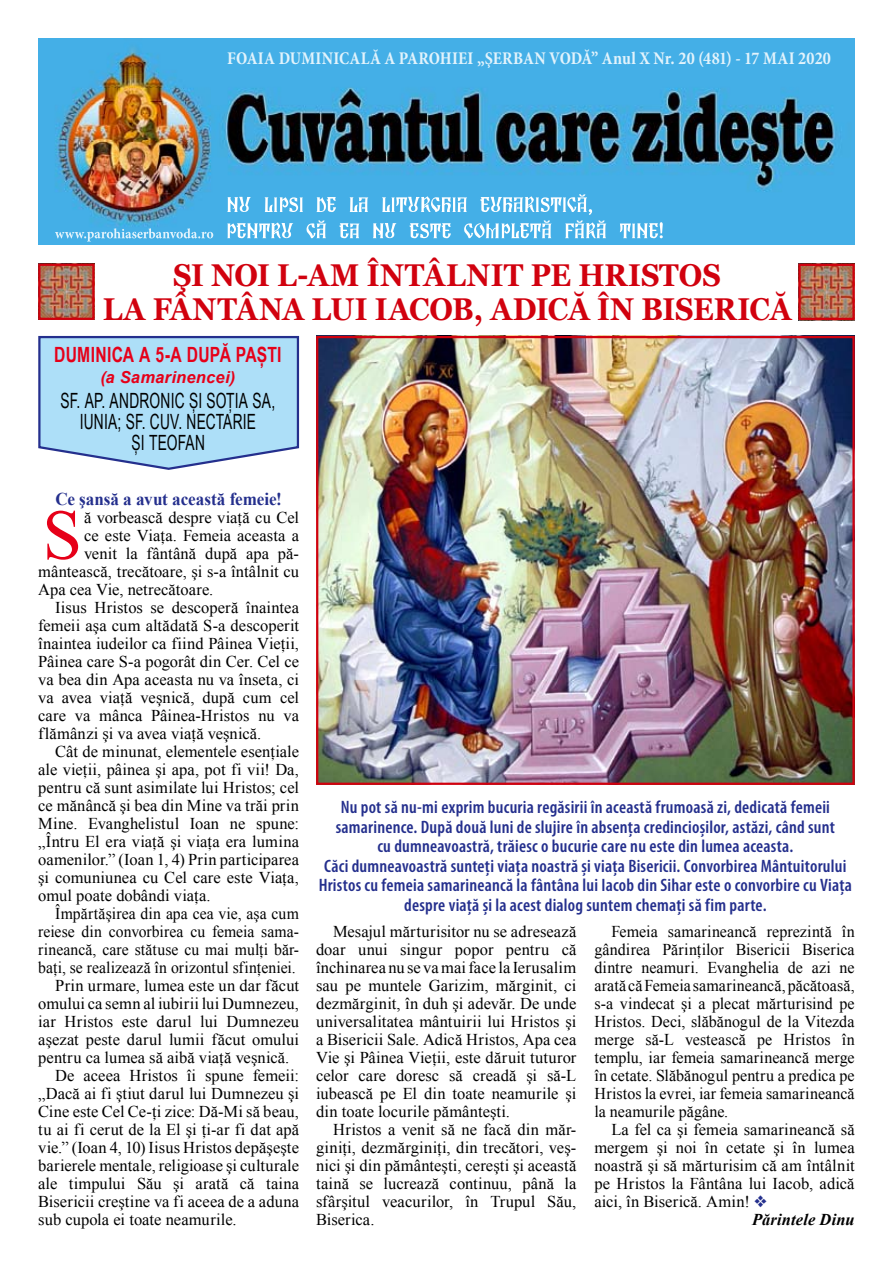
<style>
.page{position:relative;width:893px;height:1263px;background:#fff}
.page>*{position:absolute;margin:0;border:0;box-sizing:border-box;transform-origin:0 0}
.t1{font:70.8px "Times New Roman";color:#e60019}
.t2{font:700 31.5px/34.5px "Georgia";letter-spacing:-.005em;color:#d1010e;text-align:center;scale:.91 1}
.t3{font:21px/21px "Arial Narrow";letter-spacing:.01em;color:#000;text-align:center;scale:.8 1}
.t4{font:700 21px "Arial Narrow";letter-spacing:.015em;color:#e60019;scale:.91 1}
.t5{font:600 condensed 18px/19.5px "Myriad Pro";letter-spacing:.015em;color:#242f8d;text-align:center}
.t6{font:700 condensed 18px "Minion Pro";letter-spacing:.01em;color:#e2f3fc;scale:.96 1}
.t7{font:700 18px "Times New Roman";letter-spacing:-.005em;color:#242f8d;scale:.95 1}
.t8{font:16.5px/18px "Times New Roman";letter-spacing:.005em;color:#000;text-align:justify}
.t9{font:16.5px "Times New Roman";letter-spacing:.005em;color:#000;scale:.95 1}
.t10{font:italic 700 16.5px "Arial";letter-spacing:.015em;color:#e60019}
.t11{font:italic 700 16.5px "Times New Roman";letter-spacing:.01em;color:#000}
.s1{color:#242f8d}
</style>
<div class="page">
<img style="left:38px;top:38px;width:817px;height:206px">
<svg style="left:55px;top:228px;width:158px;height:14px;background:#67beeb"></svg>
<img style="left:801px;top:267px;width:51px;height:50px">
<img style="left:319px;top:339px;width:533px;height:443px">
<div style="left:316px;top:336px;width:539px;height:449px;border:2px solid #d1010e"></div>
<img style="left:41px;top:267px;width:51px;height:50px">
<div style="left:38px;top:264px;width:57px;height:56px;border:2px solid #d1010e"></div>
<div style="left:798px;top:264px;width:57px;height:56px;border:2px solid #d1010e"></div>
<svg style="left:38px;top:335px;width:262px;height:135px;background:#add9f3"></svg>
<svg style="left:227px;top:194px;width:436px;height:44px;background:#6dc0ec"></svg>
<p class="t6" style="left:227px;top:47px;width:630px">FOAIA DUMINICALĂ A PAROHIEI „ŞERBAN VODĂ” Anul X Nr. 20 (481) - 17 MAI 2020</p>
<h2 class="t2" style="left:103px;top:258px;width:758px">ŞI NOI L-AM ÎNTÂLNIT PE HRISTOS<br>LA FÂNTÂNA LUI IACOB, ADICĂ ÎN BISERICĂ</h2>
<p class="t4" style="left:54px;top:339px;width:251px">DUMINICA A 5-A DUPĂ PAȘTI</p>
<p class="t10" style="left:100px;top:366px;width:137px">(a Samarinencei)</p>
<p class="t3" style="left:61px;top:389px;width:270px">SF. AP. ANDRONIC ȘI SOȚIA SA,<br>IUNIA; SF. CUV. NECTARIE<br>ȘI TEOFAN</p>
<p class="t7" style="left:55px;top:486px;width:240px">Ce şansă a avut această femeie!</p>
<h1 class="t1" style="left:43px;top:487px;width:41px">S</h1>
<p class="t8" style="left:84px;top:508px;width:216px">ă vorbească despre viaţă cu Cel</p>
<p class="t8" style="left:84px;top:526px;width:216px">ce este Viaţa. Femeia aceasta a</p>
<p class="t8" style="left:84px;top:544px;width:216px">venit la fântână după apa pă-</p>
<p class="t8" style="left:38px;top:562px;width:262px">mântească, trecătoare, şi s-a întâlnit cu</p>
<p class="t8" style="left:38px;top:580px;width:176px">Apa cea Vie, netrecătoare.</p>
<p class="t8" style="left:55px;top:598px;width:245px">Iisus Hristos se descoperă înaintea</p>
<p class="t8" style="left:38px;top:616px;width:262px">femeii aşa cum altădată S-a descoperit</p>
<p class="t8" style="left:38px;top:634px;width:262px">înaintea iudeilor ca fiind Pâinea Vieţii,</p>
<p class="t8" style="left:38px;top:652px;width:262px">Pâinea care S-a pogorât din Cer. Cel ce</p>
<p class="t8" style="left:38px;top:670px;width:262px">va bea din Apa aceasta nu va înseta, ci</p>
<p class="t8" style="left:38px;top:688px;width:262px">va avea viaţă veşnică, după cum cel</p>
<p class="t8" style="left:38px;top:706px;width:262px">care va mânca Pâinea-Hristos nu va</p>
<p class="t8" style="left:38px;top:724px;width:225px">flămânzi şi va avea viaţă veşnică.</p>
<p class="t8" style="left:55px;top:742px;width:245px">Cât de minunat, elementele esenţiale</p>
<p class="t8" style="left:38px;top:760px;width:262px">ale vieţii, pâinea şi apa, pot fi vii! Da,</p>
<p class="t8" style="left:38px;top:778px;width:262px">pentru că sunt asimilate lui Hristos; cel</p>
<p class="t8" style="left:38px;top:796px;width:262px">ce mănâncă şi bea din Mine va trăi prin</p>
<p class="t8" style="left:38px;top:814px;width:262px">Mine. Evanghelistul Ioan ne spune:</p>
<p class="t8" style="left:38px;top:832px;width:262px">„Întru El era viaţă şi viaţa era lumina</p>
<p class="t8" style="left:38px;top:850px;width:262px">oamenilor.” (Ioan 1, 4) Prin participarea</p>
<p class="t8" style="left:38px;top:868px;width:262px">şi comuniunea cu Cel care este Viaţa,</p>
<p class="t8" style="left:38px;top:886px;width:174px">omul poate dobândi viaţa.</p>
<p class="t9" style="left:55px;top:902px;width:258px">Împărtăşirea din apa cea vie, aşa cum</p>
<p class="t9" style="left:38px;top:920px;width:276px">reiese din convorbirea cu femeia sama-</p>
<p class="t9" style="left:38px;top:938px;width:276px">rineancă, care stătuse cu mai mulţi băr-</p>
<p class="t9" style="left:38px;top:956px;width:273px">baţi, se realizează în orizontul sfinţeniei.</p>
<p class="t8" style="left:55px;top:976px;width:245px">Prin urmare, lumea este un dar făcut</p>
<p class="t8" style="left:38px;top:994px;width:262px">omului ca semn al iubirii lui Dumnezeu,</p>
<p class="t8" style="left:38px;top:1012px;width:262px">iar Hristos este darul lui Dumnezeu</p>
<p class="t8" style="left:38px;top:1030px;width:262px">aşezat peste darul lumii făcut omului</p>
<p class="t8" style="left:38px;top:1048px;width:253px">pentru ca lumea să aibă viaţă veşnică.</p>
<p class="t8" style="left:55px;top:1066px;width:245px">De aceea Hristos îi spune femeii:</p>
<p class="t8" style="left:38px;top:1084px;width:262px">„Dacă ai fi ştiut darul lui Dumnezeu şi</p>
<p class="t8" style="left:38px;top:1102px;width:262px">Cine este Cel Ce-ţi zice: Dă-Mi să beau,</p>
<p class="t8" style="left:38px;top:1120px;width:262px">tu ai fi cerut de la El şi ţi-ar fi dat apă</p>
<p class="t8" style="left:38px;top:1138px;width:262px">vie.” (Ioan 4, 10) Iisus Hristos depăşeşte</p>
<p class="t8" style="left:38px;top:1156px;width:262px">barierele mentale, religioase şi culturale</p>
<p class="t8" style="left:38px;top:1174px;width:262px">ale timpului Său şi arată că taina</p>
<p class="t8" style="left:38px;top:1192px;width:262px">Bisericii creştine va fi aceea de a aduna</p>
<p class="t8" style="left:38px;top:1210px;width:200px">sub cupola ei toate neamurile.</p>
<p class="t5" style="left:319px;top:797px;width:535px">Nu pot să nu-mi exprim bucuria regăsirii în această frumoasă zi, dedicată femeii samarinence. După două luni de slujire în absența credincioșilor, astăzi, când sunt<br>cu dumneavoastră, trăiesc o bucurie care nu este din lumea aceasta.<br>Căci dumneavoastră sunteți viața noastră și viața Bisericii. Convorbirea Mântuitorului Hristos cu femeia samarineancă la fântâna lui Iacob din Sihar este o convorbire cu Viața despre viață și la acest dialog suntem chemați să fim parte.</p>
<p class="t8" style="left:316px;top:922px;width:262px;text-indent:17px">Mesajul mărturisitor nu se adresează doar unui singur popor pentru că închinarea nu se va mai face la Ierusalim sau pe muntele Garizim, mărginit, ci dezmărginit, în duh şi adevăr. De unde universalitatea mântuirii lui Hristos şi a Bisericii Sale. Adică Hristos, Apa cea Vie şi Pâinea Vieţii, este dăruit tuturor celor care doresc să creadă şi să-L iubească pe El din toate neamurile şi din toate locurile pământeşti.</p>
<p class="t8" style="left:316px;top:1120px;width:262px;text-indent:17px">Hristos a venit să ne facă din măr&shy;giniţi, dezmărginiţi, din trecători, veş&shy;nici şi din pământeşti, cereşti şi această taină se lucrează continuu, până la sfârşitul veacurilor, în Trupul Său, Biserica.</p>
<p class="t8" style="left:594px;top:922px;width:262px;text-indent:17px">Femeia samarineancă reprezintă în gândirea Părinţilor Bisericii Biserica dintre neamuri. Evanghelia de azi ne arată că Femeia samarineancă, păcătoasă, s-a vindecat şi a plecat mărturisind pe Hristos. Deci, slăbănogul de la Vitezda merge să-L vestească pe Hristos în templu, iar femeia samarineancă merge în cetate. Slăbănogul pentru a predica pe Hristos la evrei, iar femeia samarineancă la neamurile păgâne.</p>
<p class="t8" style="left:611px;top:1120px;width:245px">La fel ca şi femeia samarineancă să</p>
<p class="t8" style="left:594px;top:1138px;width:262px">mergem şi noi în cetate şi în lumea</p>
<p class="t8" style="left:594px;top:1156px;width:262px">noastră şi să mărturisim că am întâlnit</p>
<p class="t8" style="left:594px;top:1174px;width:262px">pe Hristos la Fântâna lui Iacob, adică</p>
<p class="t8" style="left:594px;top:1192px;width:174px">aici, în Biserică. Amin! <span class="s1">❖</span></p>
<p class="t11" style="left:752px;top:1208px;width:104px">Părintele Dinu</p>
</div>
